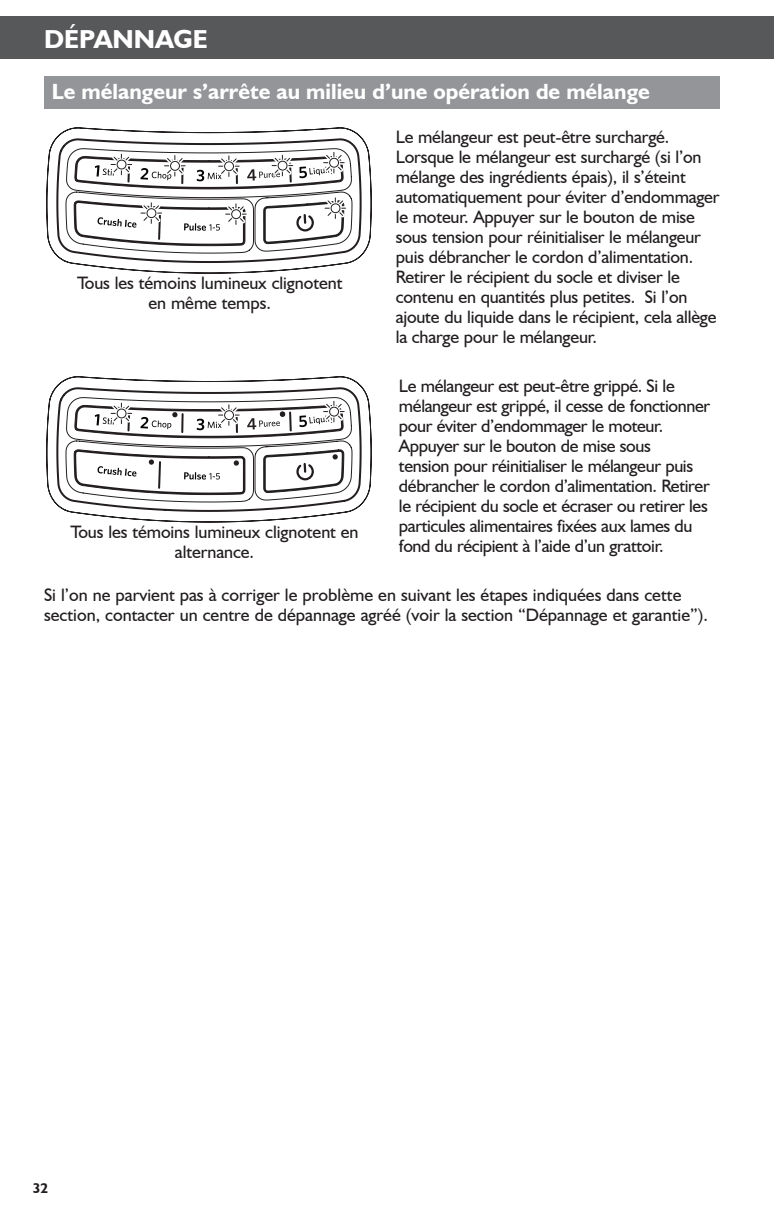
<style>
.page{position:relative;width:774px;height:1224px;background:#fff}
.page>*{position:absolute;margin:0;border:0;box-sizing:border-box;transform-origin:0 0}
.t1{font:700 26px "Humanist 521 BT";color:#fff}
.t2{font:700 22px "Humanist 521 BT";color:#fff}
.t3{font:18px/20px "Humanist 521 BT";letter-spacing:-.01em;color:#231f20}
.t4{font:700 14px "Humanist 521 BT";color:#231f20}
</style>
<div class="page">
<hr style="left:773px;top:17px;width:1px;height:42px;background:#57585a">
<svg style="left:46px;top:127px;width:325px;height:146px"></svg>
<svg style="left:65px;top:148px;width:288px;height:118px"></svg>
<svg style="left:46px;top:376px;width:325px;height:146px"></svg>
<svg style="left:65px;top:396px;width:288px;height:119px"></svg>
<div style="left:44px;top:77px;width:675px;height:32px;background:#939598"></div>
<div style="left:0;top:17px;width:773px;height:42px;background:#57585a"></div>
<h1 class="t1" style="left:44px;top:23px;width:165px">DÉPANNAGE</h1>
<p class="t2" style="left:52px;top:78px;width:599px">Le mélangeur s’arrête au milieu d’une opération de mélange</p>
<p class="t3" style="left:77px;top:272px;width:267px;text-align:center">Tous les témoins lumineux clignotent en même temps.</p>
<p class="t3" style="left:70px;top:521px;width:289px;text-align:center">Tous les témoins lumineux clignotent en alternance.</p>
<p class="t3" style="left:395px;top:126px;width:325px">Le mélangeur est peut-être surchargé.<br>Lorsque le mélangeur est surchargé (si l’on mélange des ingrédients épais), il s’éteint automatiquement pour éviter d’endommager le moteur. Appuyer sur le bouton de mise sous tension pour réinitialiser le mélangeur puis débrancher le cordon d’alimentation.<br>Retirer le récipient du socle et diviser le contenu en quantités plus petites. Si l’on ajoute du liquide dans le récipient, cela allège la charge pour le mélangeur.</p>
<p class="t3" style="left:399px;top:375px;width:312px">Le mélangeur est peut-être grippé. Si le mélangeur est grippé, il cesse de fonctionner pour éviter d’endommager le moteur.<br>Appuyer sur le bouton de mise sous<br>tension pour réinitialiser le mélangeur puis débrancher le cordon d’alimentation. Retirer le récipient du socle et écraser ou retirer les particules alimentaires fixées aux lames du fond du récipient à l’aide d’un grattoir.</p>
<p class="t3" style="left:44px;top:585px;width:665px">Si l’on ne parvient pas à corriger le problème en suivant les étapes indiquées dans cette section, contacter un centre de dépannage agréé (voir la section “Dépannage et garantie”).</p>
<p class="t4" style="left:33px;top:1179px;width:17px">32</p>
</div>
